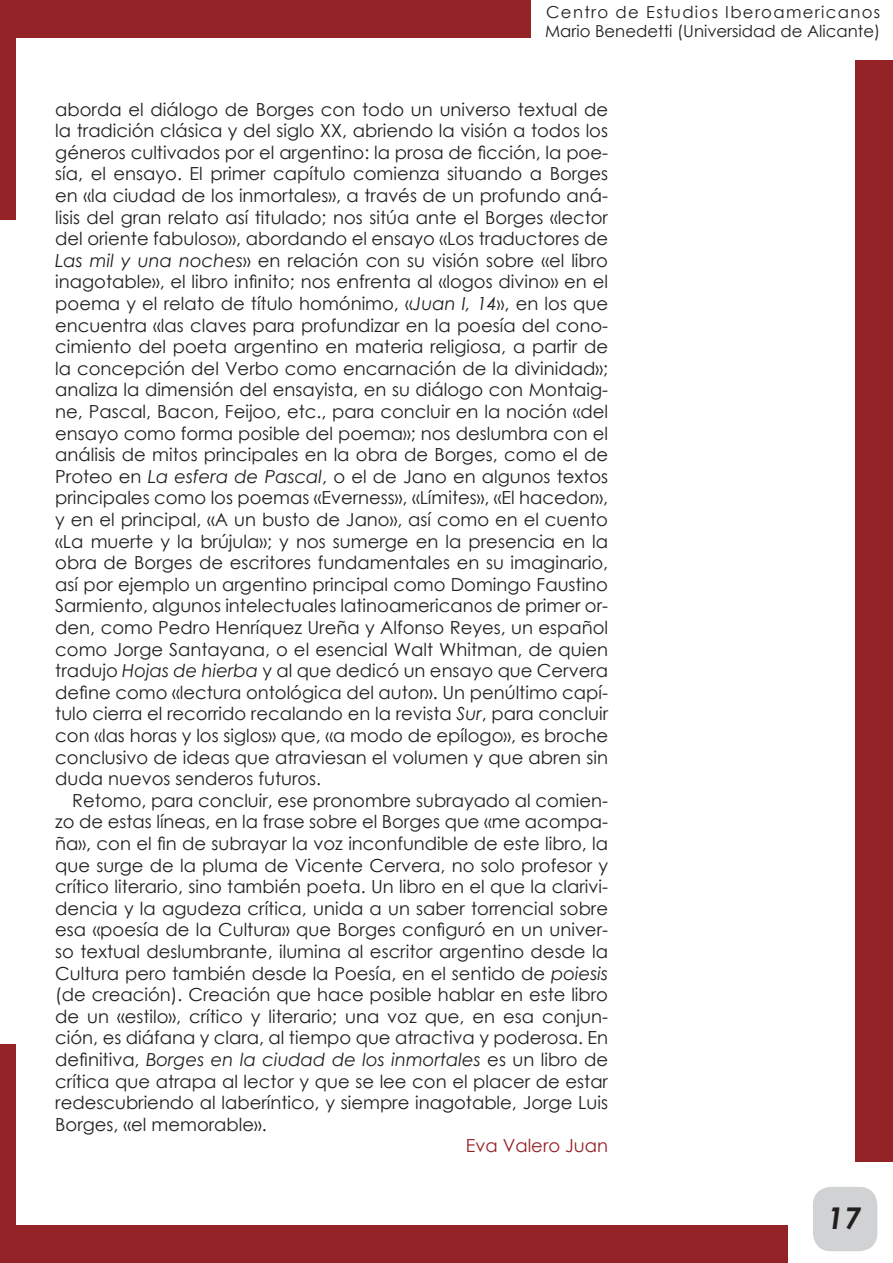
<style>
.page{position:relative;width:893px;height:1263px;background:#fff}
.page>*{position:absolute;margin:0;border:0;box-sizing:border-box;transform-origin:0 0}
.t1{font:italic 700 30px "Century Gothic";color:#231f20}
.t2{font:18px/21.6px "Century Gothic";color:#231f20;text-align:justify}
.t3{font:18px "Century Gothic";color:#932327}
.t4{font:16.5px/19.8px "Century Gothic";color:#231f20}
.s1{font-style:italic}
</style>
<div class="page">
<div style="left:0;top:1044px;width:16px;height:219px;background:#932327"></div>
<div style="left:0;top:0;width:531px;height:37px;background:#932327"></div>
<div style="left:856px;top:60px;width:37px;height:1102px;background:#932327"></div>
<div style="left:0;top:1226px;width:788px;height:37px;background:#932327"></div>
<div style="left:0;top:0;width:16px;height:219px;background:#932327"></div>
<div style="left:813px;top:1187px;width:64px;height:64px;background:#d1d2d4;border-radius:18px"></div>
<p class="t4" style="left:545px;top:2px;width:337px">Centro de Estudios Iberoamericanos<br>Mario Benedetti (Universidad de Alicante)</p>
<p class="t2" style="left:55px;top:98px;width:554px">aborda el diálogo de Borges con todo un universo textual de la tradición clásica y del siglo XX, abriendo la visión a todos los géneros cultivados por el argentino: la prosa de ficción, la poe&shy;sía, el ensayo. El primer capítulo comienza situando a Borges en «la ciudad de los inmortales», a través de un profundo aná&shy;lisis del gran relato así titulado; nos sitúa ante el Borges «lector del oriente fabuloso», abordando el ensayo «Los traductores de <span class="s1">Las mil y una noches</span>» en relación con su visión sobre «el libro inagotable», el libro infinito; nos enfrenta al «logos divino» en el poema y el relato de título homónimo, «<span class="s1">Juan I, 14</span>», en los que encuentra «las claves para profundizar en la poesía del cono&shy;cimiento del poeta argentino en materia religiosa, a partir de la concepción del Verbo como encarnación de la divinidad»; analiza la dimensión del ensayista, en su diálogo con Montaig&shy;ne, Pascal, Bacon, Feijoo, etc., para concluir en la noción «del ensayo como forma posible del poema»; nos deslumbra con el análisis de mitos principales en la obra de Borges, como el de Proteo en <span class="s1">La esfera de Pascal</span>, o el de Jano en algunos textos principales como los poemas «Everness», «Límites», «El hacedor», y en el principal, «A un busto de Jano», así como en el cuento «La muerte y la brújula»; y nos sumerge en la presencia en la obra de Borges de escritores fundamentales en su imaginario, así por ejemplo un argentino principal como Domingo Faustino Sarmiento, algunos intelectuales latinoamericanos de primer or&shy;den, como Pedro Henríquez Ureña y Alfonso Reyes, un español como Jorge Santayana, o el esencial Walt Whitman, de quien tradujo <span class="s1">Hojas de hierba</span> y al que dedicó un ensayo que Cervera define como «lectura ontológica del autor». Un penúltimo capí&shy;tulo cierra el recorrido recalando en la revista <span class="s1">Sur</span>, para concluir con «las horas y los siglos» que, «a modo de epílogo», es broche conclusivo de ideas que atraviesan el volumen y que abren sin duda nuevos senderos futuros.</p>
<p class="t2" style="left:55px;top:789px;width:554px;text-indent:17px">Retomo, para concluir, ese pronombre subrayado al comien&shy;zo de estas líneas, en la frase sobre el Borges que «me acompa&shy;ña», con el fin de subrayar la voz inconfundible de este libro, la que surge de la pluma de Vicente Cervera, no solo profesor y crítico literario, sino también poeta. Un libro en el que la clarivi&shy;dencia y la agudeza crítica, unida a un saber torrencial sobre esa «poesía de la Cultura» que Borges configuró en un univer&shy;so textual deslumbrante, ilumina al escritor argentino desde la Cultura pero también desde la Poesía, en el sentido de <span class="s1">poiesis </span>(de creación). Creación que hace posible hablar en este libro de un «estilo», crítico y literario; una voz que, en esa conjun&shy;ción, es diáfana y clara, al tiempo que atractiva y poderosa. En definitiva, <span class="s1">Borges en la ciudad de los inmortales</span> es un libro de crítica que atrapa al lector y que se lee con el placer de estar redescubriendo al laberíntico, y siempre inagotable, Jorge Luis Borges, «el memorable».</p>
<p class="t3" style="left:466px;top:1133px;width:144px">Eva Valero Juan</p>
<h1 class="t1" style="left:827px;top:1195px;width:35px">17</h1>
</div>
